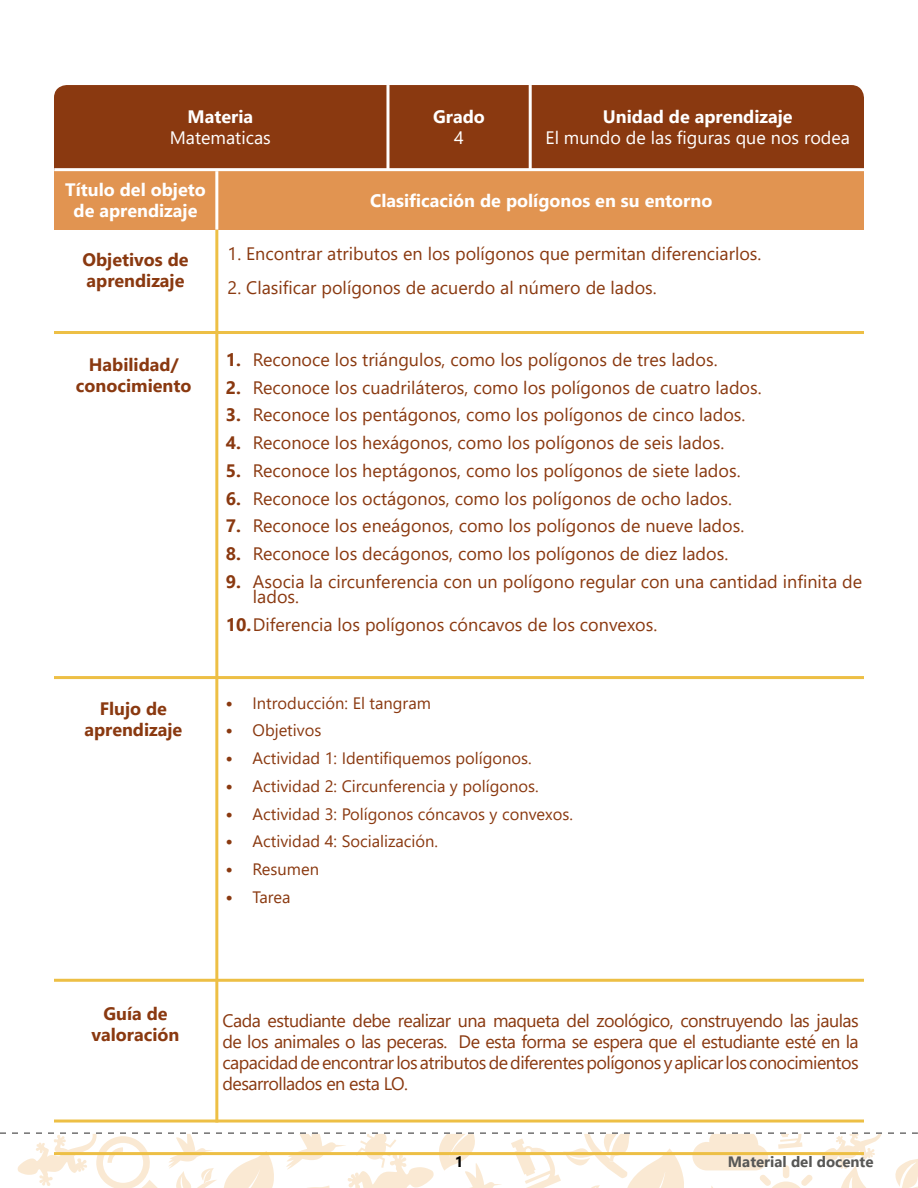
<style>
.page{position:relative;width:918px;height:1188px;background:#fff}
.page>*{position:absolute;margin:0;border:0;box-sizing:border-box;transform-origin:0 0}
.t1{font:18px/21px "Segoe UI";color:#8a3910}
.t2{font:700 18px/21px "Segoe UI";color:#fff;text-align:center}
.t3{font:700 18px/21px "Segoe UI";color:#8a3910;text-align:center}
.t4{font:18px "Segoe UI";color:#fff}
.t5{font:16.5px "Segoe UI";color:#8a3910}
.t6{font:700 15px "Segoe UI";color:#575756}
.t7{font:700 15px "Segoe UI";color:#000}
.s1{font-weight:700}
.s2{font-weight:700;font-size:18px}
</style>
<div class="page">
<svg style="left:0;top:1132px;width:918px;height:56px"></svg>
<div style="left:54px;top:85px;width:810px;height:97px;background:#8a3910;border-radius:13px"></div>
<div style="left:54px;top:170px;width:810px;height:60px;background:#e19451"></div>
<hr style="left:54px;top:168px;width:810px;height:3px;background:#fff">
<hr style="left:215px;top:230px;width:3px;height:893px;background:#edbf45">
<hr style="left:54px;top:331px;width:810px;height:3px;background:#edbf45">
<hr style="left:54px;top:1152px;width:810px;height:3px;background:#edbf45">
<hr style="left:54px;top:1120px;width:810px;height:3px;background:#edbf45">
<hr style="left:215px;top:171px;width:3px;height:59px;background:#fff">
<hr style="left:529px;top:85px;width:3px;height:85px;background:#fff">
<hr style="left:386px;top:85px;width:3px;height:85px;background:#fff">
<hr style="left:54px;top:676px;width:810px;height:3px;background:#edbf45">
<hr style="left:54px;top:979px;width:810px;height:3px;background:#edbf45">
<p class="t2" style="left:433px;top:106px;width:53px">Grado</p>
<p class="t4" style="left:454px;top:123px;width:11px">4</p>
<p class="t2" style="left:603px;top:106px;width:191px">Unidad de aprendizaje</p>
<p class="t4" style="left:546px;top:123px;width:306px">El mundo de las figuras que nos rodea</p>
<p class="t2" style="left:188px;top:106px;width:67px">Materia</p>
<p class="t4" style="left:170px;top:123px;width:103px">Matematicas</p>
<p class="t2" style="left:65px;top:179px;width:142px">Título del objeto de aprendizaje</p>
<p class="t2" style="left:370px;top:190px;width:344px">Clasificación de polígonos en su entorno</p>
<p class="t3" style="left:82px;top:249px;width:108px;text-align:left">Objetivos de aprendizaje</p>
<p class="t3" style="left:76px;top:354px;width:117px">Habilidad/ conocimiento</p>
<p class="t3" style="left:84px;top:698px;width:99px">Flujo de aprendizaje</p>
<p class="t1" style="left:228px;top:243px;width:535px">1. Encontrar atributos en los polígonos que permitan diferenciarlos.</p>
<p class="t1" style="left:228px;top:277px;width:431px">2. Clasificar polígonos de acuerdo al número de lados.</p>
<p class="t1" style="left:226px;top:349px;width:493px"><span class="s1">1.</span> Reconoce los triángulos, como los polígonos de tres lados.</p>
<p class="t1" style="left:226px;top:376px;width:537px"><span class="s1">2.</span> Reconoce los cuadriláteros, como los polígonos de cuatro lados.</p>
<p class="t1" style="left:226px;top:404px;width:521px"><span class="s1">3.</span> Reconoce los pentágonos, como los polígonos de cinco lados.</p>
<p class="t1" style="left:226px;top:432px;width:500px"><span class="s1">4.</span> Reconoce los hexágonos, como los polígonos de seis lados.</p>
<p class="t1" style="left:226px;top:460px;width:516px"><span class="s1">5.</span> Reconoce los heptágonos, como los polígonos de siete lados.</p>
<p class="t1" style="left:226px;top:487px;width:508px"><span class="s1">6.</span> Reconoce los octágonos, como los polígonos de ocho lados.</p>
<p class="t1" style="left:226px;top:515px;width:520px"><span class="s1">7.</span> Reconoce los eneágonos, como los polígonos de nueve lados.</p>
<p class="t1" style="left:226px;top:543px;width:504px"><span class="s1">8.</span> Reconoce los decágonos, como los polígonos de diez lados.</p>
<p class="t1" style="left:253px;top:574px;width:611px;line-height:15px;text-indent:-27px"><span class="s1">9.</span> Asocia la circunferencia con un polígono regular con una cantidad infinita de lados.</p>
<p class="t1" style="left:226px;top:613px;width:433px"><span class="s1">10.</span>Diferencia los polígonos cóncavos de los convexos.</p>
<p class="t5" style="left:226px;top:690px;width:207px"><span class="s2">•</span> Introducción: El tangram</p>
<p class="t5" style="left:226px;top:717px;width:97px"><span class="s2">•</span> Objetivos</p>
<p class="t5" style="left:226px;top:745px;width:308px"><span class="s2">•</span> Actividad 1: Identifiquemos polígonos.</p>
<p class="t5" style="left:226px;top:773px;width:315px"><span class="s2">•</span> Actividad 2: Circunferencia y polígonos.</p>
<p class="t5" style="left:226px;top:801px;width:349px"><span class="s2">•</span> Actividad 3: Polígonos cóncavos y convexos.</p>
<p class="t5" style="left:226px;top:828px;width:214px"><span class="s2">•</span> Actividad 4: Socialización.</p>
<p class="t5" style="left:226px;top:856px;width:95px"><span class="s2">•</span> Resumen</p>
<p class="t5" style="left:226px;top:884px;width:66px"><span class="s2">•</span> Tarea</p>
<p class="t3" style="left:92px;top:1003px;width:89px">Guía de valoración</p>
<p class="t1" style="left:222px;top:1010px;width:638px;text-align:justify">Cada estudiante debe realizar una maqueta del zoológico, construyendo las jaulas de los animales o las peceras. De esta forma se espera que el estudiante esté en la capacidad de encontrar los atributos de diferentes polígonos y aplicar los conocimientos desarrollados en esta LO.</p>
<p class="t7" style="left:455px;top:1150px;width:10px">1</p>
<p class="t6" style="left:728px;top:1149px;width:147px">Material del docente</p>
</div>
